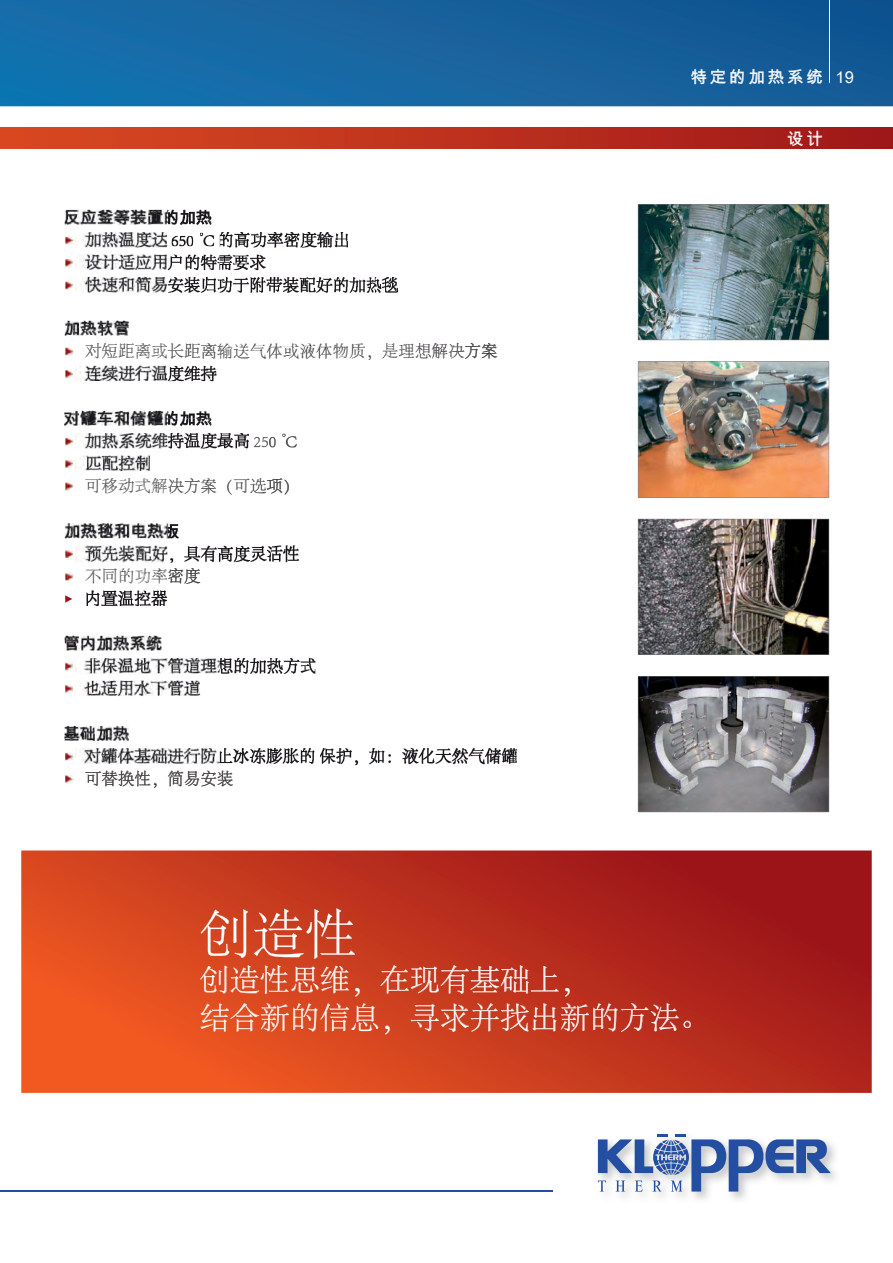
<style>
.page{position:relative;width:893px;height:1263px;background:#fff}
.page>*{position:absolute;margin:0;border:0;box-sizing:border-box;transform-origin:0 0}
.t1{font:300 52.5px "Adobe Song Std";color:#fff}
.t2{font:300 30px/37.5px "Adobe Song Std";color:#fff}
.t3{font:300 16.5px "Adobe Song Std";color:#231f20}
.t4{font:16.5px "Arial Unicode MS";letter-spacing:.17em;color:#fff}
</style>
<div class="page">
<svg style="left:0;top:0;width:893px;height:106px;background:#15639f"></svg>
<div style="left:0;top:128px;width:893px;height:21px;background:linear-gradient(to right,#da4a21,#a0181a)"></div>
<hr style="left:0;top:1190px;width:553px;height:1px;background:#244ea1">
<hr style="left:830px;top:0;width:1px;height:83px;background:#fff">
<svg style="left:691px;top:69px;width:131px;height:15px;background:#3573a6"></svg>
<svg style="left:788px;top:131px;width:34px;height:15px"></svg>
<img style="left:597px;top:1134px;width:239px;height:66px">
<svg style="left:598px;top:1135px;width:233px;height:56px"></svg>
<svg style="left:21px;top:850px;width:851px;height:243px;background:#c3361e"></svg>
<svg style="left:201px;top:909px;width:47px;height:49px;background:#d44e2c"></svg>
<svg style="left:254px;top:908px;width:101px;height:51px;background:#cc472b"></svg>
<svg style="left:200px;top:965px;width:149px;height:29px;background:#d95735"></svg>
<svg style="left:355px;top:988px;width:5px;height:9px"></svg>
<svg style="left:380px;top:965px;width:179px;height:29px;background:#c74832"></svg>
<svg style="left:565px;top:988px;width:5px;height:9px"></svg>
<svg style="left:201px;top:1003px;width:177px;height:29px;background:#df5b35"></svg>
<svg style="left:385px;top:1025px;width:5px;height:9px"></svg>
<svg style="left:411px;top:1003px;width:280px;height:29px;background:#c64631"></svg>
<img style="left:638px;top:204px;width:191px;height:136px">
<img style="left:638px;top:361px;width:191px;height:136px">
<img style="left:638px;top:519px;width:191px;height:136px">
<svg style="left:638px;top:676px;width:191px;height:136px;background:#737376"></svg>
<svg style="left:465px;top:343px;width:33px;height:16px"></svg>
<svg style="left:269px;top:437px;width:7px;height:10px"></svg>
<svg style="left:282px;top:434px;width:15px;height:13px"></svg>
<svg style="left:268px;top:478px;width:21px;height:17px"></svg>
<svg style="left:168px;top:568px;width:32px;height:16px"></svg>
<svg style="left:93px;top:783px;width:64px;height:5px"></svg>
<svg style="left:169px;top:770px;width:64px;height:16px"></svg>
<img style="left:64px;top:635px;width:155px;height:148px">
<img style="left:219px;top:748px;width:298px;height:17px">
<img style="left:219px;top:658px;width:96px;height:16px">
<img style="left:64px;top:210px;width:104px;height:140px">
<img style="left:151px;top:478px;width:16px;height:15px">
<img style="left:65px;top:574px;width:102px;height:32px">
<img style="left:168px;top:419px;width:100px;height:75px">
<img style="left:271px;top:545px;width:28px;height:18px">
<img style="left:168px;top:210px;width:51px;height:149px">
<img style="left:219px;top:232px;width:156px;height:127px">
<img style="left:228px;top:348px;width:63px;height:11px">
<img style="left:432px;top:343px;width:32px;height:16px">
<img style="left:375px;top:277px;width:23px;height:16px">
<p class="t4" style="left:690px;top:65px;width:134px">特定的加热系统</p>
<p class="t4" style="left:836px;top:65px;width:20px">19</p>
<p class="t4" style="left:787px;top:127px;width:37px">设计</p>
<p class="t3" style="left:85px;top:342px;width:414px">对短距离或长距离输送气体或液体物质，是理想解决方案</p>
<p class="t3" style="left:253px;top:432px;width:45px">250 °C</p>
<p class="t3" style="left:85px;top:477px;width:216px">可移动式解决方案（可选项）</p>
<p class="t3" style="left:85px;top:567px;width:117px">不同的功率密度</p>
<p class="t3" style="left:85px;top:770px;width:150px">可替换性，简易安装</p>
<h1 class="t1" style="left:200px;top:906px;width:159px">创造性</h1>
<h2 class="t2" style="left:200px;top:963px;width:511px">创造性思维，在现有基础上，<br>结合新的信息，寻求并找出新的方法。</h2>
</div>
